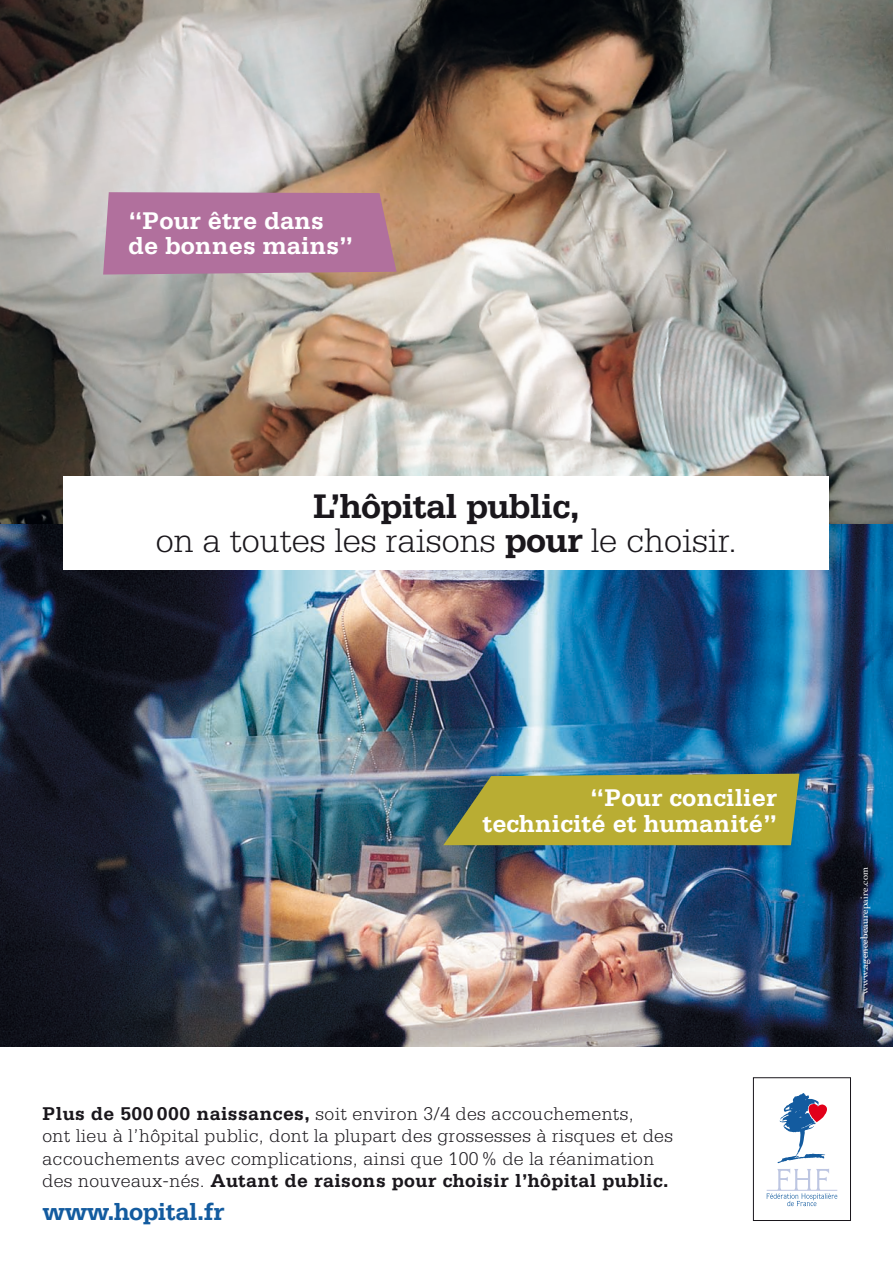
<style>
.page{position:relative;width:893px;height:1263px;background:#fff}
.page>*{position:absolute;margin:0;border:0;box-sizing:border-box;transform-origin:0 0}
.t1{font:300 36px/34.5px "Serifa";color:#1a171c;text-align:center}
.t2{font:700 25.5px/25.5px "Serifa";color:#fff}
.t3{font:700 25.5px "Serifa";letter-spacing:-.02em;color:#135b9f}
.t4{font:300 19.5px/22.5px "Serifa";letter-spacing:.02em;color:#1a171c}
.t5{font:10.5px "Cochin";color:#fff}
.s1{font-weight:700}
</style>
<div class="page">
<img style="left:0;top:523px;width:893px;height:523px">
<img style="left:0;top:0;width:893px;height:523px">
<svg style="left:766px;top:1093px;width:71px;height:113px"></svg>
<div style="left:753px;top:1077px;width:98px;height:144px;border:1px solid #1a171c"></div>
<svg style="left:103px;top:192px;width:293px;height:83px;background:#b2739c"></svg>
<svg style="left:443px;top:774px;width:356px;height:71px;background:#aba539"></svg>
<div style="left:64px;top:477px;width:765px;height:93px;background:#fff"></div>
<h2 class="t2" style="left:128px;top:207px;width:227px">“Pour être dans de bonnes mains”</h2>
<h1 class="t1" style="left:156px;top:489px;width:583px"><span class="s1">L’hôpital public,<br></span>on a toutes les raisons <span class="s1">pour</span> le choisir.</h1>
<h2 class="t2" style="left:482px;top:785px;width:296px;text-align:right">“Pour concilier technicité et humanité”</h2>
<p class="t4" style="left:43px;top:1102px;width:632px"><span class="s1">Plus de 500 000 naissances,</span> soit environ 3/4 des accouchements,<br>ont lieu à l’hôpital public, dont la plupart des grossesses à risques et des accouchements avec complications, ainsi que 100 % de la réanimation des nouveaux-nés. <span class="s1">Autant de raisons pour choisir l’hôpital public.</span></p>
<h2 class="t3" style="left:43px;top:1197px;width:183px">www.hopital.fr</h2>
<p class="t5" style="left:858px;top:994px;width:129px;rotate:-90deg">www.agencebeaurepaire.com</p>
</div>
